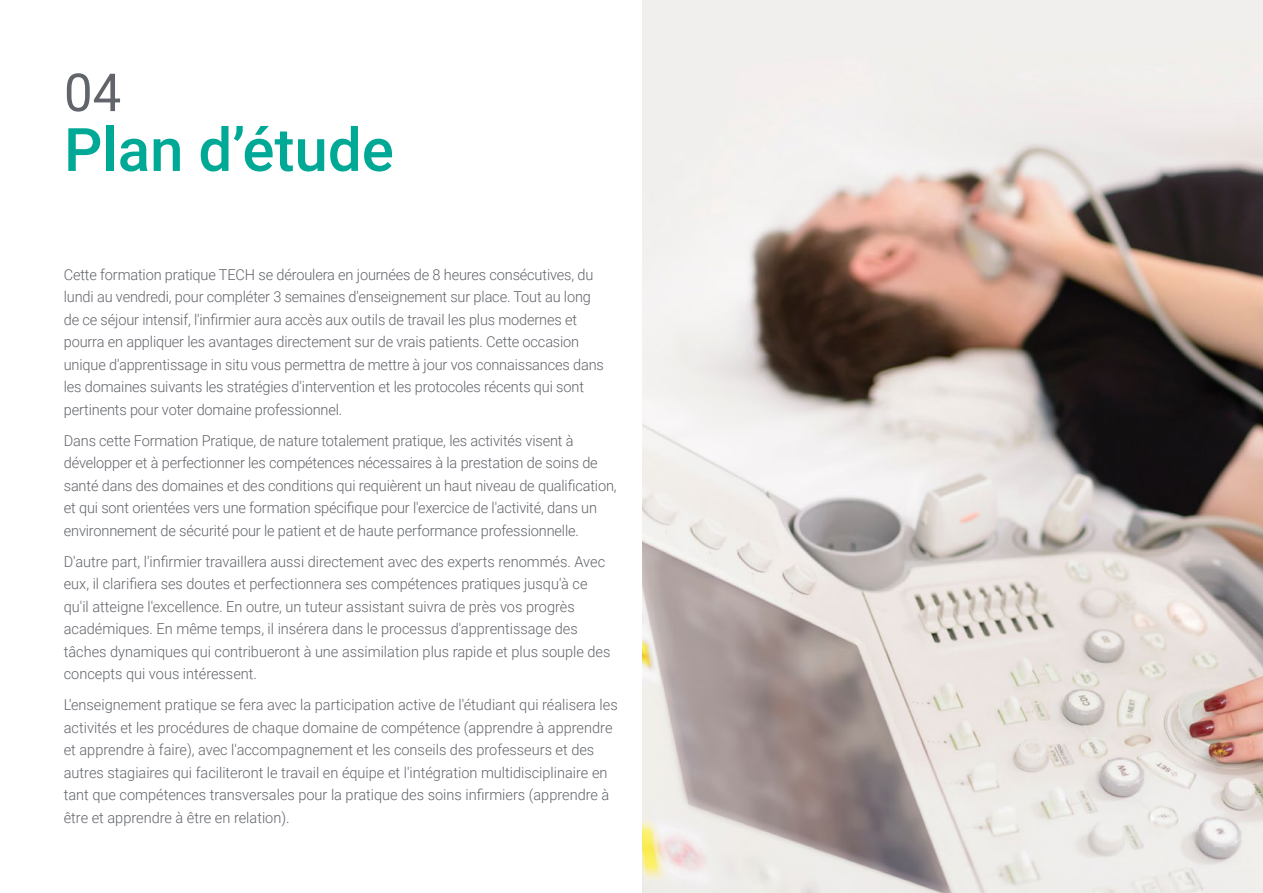
<style>
.page{position:relative;width:1263px;height:893px;background:#fff}
.page>*{position:absolute;margin:0;border:0;box-sizing:border-box;transform-origin:0 0}
.t1{font:500 60px "Roboto";color:#00a996}
.t2{font:52.5px "Roboto";color:#61646a}
.t3{font:300 15px/22.5px "Roboto";letter-spacing:-.01em;color:#61646a}
</style>
<div class="page">
<img style="left:642px;top:0;width:621px;height:893px">
<h2 class="t2" style="left:64px;top:56px;width:59px">04</h2>
<h1 class="t1" style="left:64px;top:108px;width:331px">Plan d’étude</h1>
<p class="t3" style="left:64px;top:262px;width:542px">Cette formation pratique TECH se déroulera en journées de 8 heures consécutives, du lundi au vendredi, pour compléter 3 semaines d'enseignement sur place. Tout au long de ce séjour intensif, l'infirmier aura accès aux outils de travail les plus modernes et pourra en appliquer les avantages directement sur de vrais patients. Cette occasion unique d'apprentissage in situ vous permettra de mettre à jour vos connaissances dans les domaines suivants les stratégies d'intervention et les protocoles récents qui sont pertinents pour voter domaine professionnel.</p>
<p class="t3" style="left:64px;top:428px;width:554px">Dans cette Formation Pratique, de nature totalement pratique, les activités visent à développer et à perfectionner les compétences nécessaires à la prestation de soins de santé dans des domaines et des conditions qui requièrent un haut niveau de qualification, et qui sont orientées vers une formation spécifique pour l'exercice de l'activité, dans un environnement de sécurité pour le patient et de haute performance professionnelle.</p>
<p class="t3" style="left:64px;top:549px;width:548px">D'autre part, l'infirmier travaillera aussi directement avec des experts renommés. Avec eux, il clarifiera ses doutes et perfectionnera ses compétences pratiques jusqu'à ce qu'il atteigne l'excellence. En outre, un tuteur assistant suivra de près vos progrès académiques. En même temps, il insérera dans le processus d'apprentissage des tâches dynamiques qui contribueront à une assimilation plus rapide et plus souple des concepts qui vous intéressent.</p>
<p class="t3" style="left:64px;top:693px;width:555px">L'enseignement pratique se fera avec la participation active de l'étudiant qui réalisera les activités et les procédures de chaque domaine de compétence (apprendre à apprendre et apprendre à faire), avec l'accompagnement et les conseils des professeurs et des autres stagiaires qui faciliteront le travail en équipe et l'intégration multidisciplinaire en tant que compétences transversales pour la pratique des soins infirmiers (apprendre à être et apprendre à être en relation).</p>
</div>
